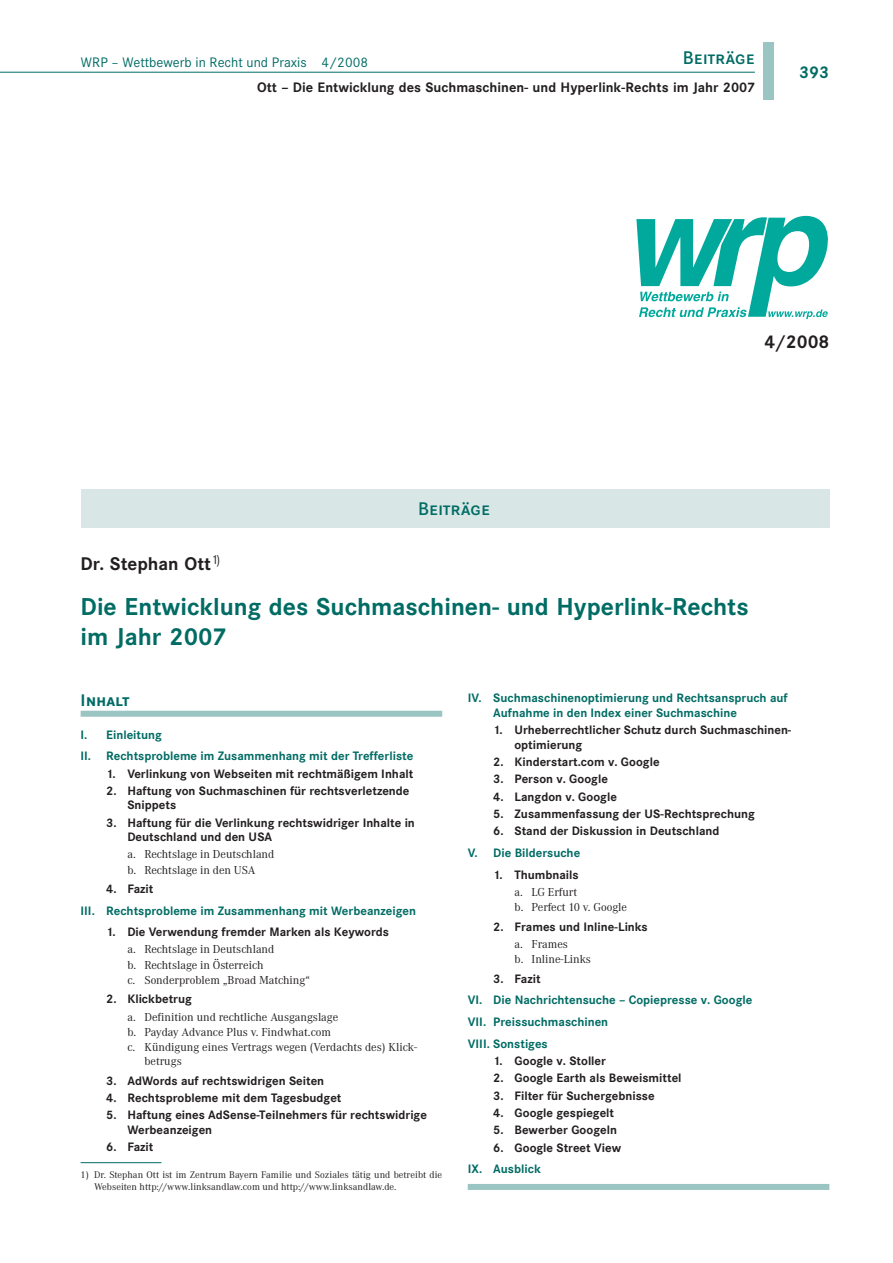
<style>
.page{position:relative;width:893px;height:1263px;background:#fff}
.page>*{position:absolute;margin:0;border:0;box-sizing:border-box;transform-origin:0 0}
.t1{font:700 24px/30px "Corporate SBQ";color:#006c64}
.t2{font:700 18px "Corporate SBQ";color:#231f20}
.t3{font:500 18px "Corporate S Expert BQ";color:#006c64}
.t4{font:700 16.5px "Corporate S Expert BQ";color:#006c64}
.t5{font:700 16.5px "Corporate SBQ";color:#006c64}
.t6{font:700 13.5px "Corporate SBQ";color:#231f20}
.t7{font:13.5px "Corporate SBQ";color:#006c64}
.t8{font:700 12px/14.4px "Corporate SBQ";color:#231f20}
.t9{font:12px/15.1px "Corporate A";color:#231f20}
.t10{font:700 12px/21.6px "Corporate SBQ";color:#006c64}
.t11{font:10.05px/12.1px "Corporate A";letter-spacing:.005em;color:#231f20}
</style>
<div class="page">
<div style="left:468px;top:1184px;width:361px;height:6px;background:#9bc5c3"></div>
<hr style="left:0;top:72px;width:755px;height:1px;background:#006c64">
<div style="left:763px;top:43px;width:11px;height:57px;background:#9bc5c3"></div>
<div style="left:81px;top:711px;width:361px;height:6px;background:#9bc5c3"></div>
<svg style="left:636px;top:216px;width:192px;height:103px"></svg>
<div style="left:81px;top:490px;width:748px;height:38px;background:#d8e7e6"></div>
<hr style="left:81px;top:1162px;width:80px;height:1px;background:#006c64">
<h2 class="t3" style="left:682px;top:47px;width:73px">Beiträge</h2>
<p class="t6" style="left:257px;top:83px;width:499px">Ott – Die Entwicklung des Suchmaschinen- und Hyperlink-Rechts im Jahr 2007</p>
<p class="t7" style="left:81px;top:58px;width:289px">WRP – Wettbewerb in Recht und Praxis 4/2008</p>
<h3 class="t5" style="left:799px;top:67px;width:31px">393</h3>
<h2 class="t2" style="left:764px;top:335px;width:66px">4/2008</h2>
<h2 class="t3" style="left:418px;top:498px;width:73px">Beiträge</h2>
<h2 class="t2" style="left:81px;top:558px;width:141px">Dr. Stephan Ott<sup>1)</sup></h2>
<h1 class="t1" style="left:81px;top:594px;width:669px">Die Entwicklung des Suchmaschinen- und Hyperlink-Rechts im Jahr 2007</h1>
<h3 class="t4" style="left:81px;top:691px;width:50px">Inhalt</h3>
<p class="t10" style="left:81px;top:725px;width:334px">I. Einleitung<br>II. Rechtsprobleme im Zusammenhang mit der Trefferliste</p>
<p class="t8" style="left:106px;top:767px;width:309px">1. Verlinkung von Webseiten mit rechtmäßigem Inhalt</p>
<p class="t8" style="left:127px;top:785px;width:283px;text-indent:-21px">2. Haftung von Suchmaschinen für rechtsverletzende<br>Snippets</p>
<p class="t8" style="left:127px;top:816px;width:289px;text-indent:-21px">3. Haftung für die Verlinkung rechtswidriger Inhalte in<br>Deutschland und den USA</p>
<p class="t9" style="left:127px;top:848px;width:148px">a. Rechtslage in Deutschland b. Rechtslage in den USA</p>
<p class="t8" style="left:106px;top:883px;width:49px">4. Fazit</p>
<p class="t10" style="left:81px;top:901px;width:337px">III. Rechtsprobleme im Zusammenhang mit Werbeanzeigen</p>
<p class="t8" style="left:106px;top:926px;width:284px">1. Die Verwendung fremder Marken als Keywords</p>
<p class="t9" style="left:127px;top:943px;width:184px">a. Rechtslage in Deutschland<br>b. Rechtslage in Österreich<br>c. Sonderproblem „Broad Matching“</p>
<p class="t8" style="left:106px;top:993px;width:87px">2. Klickbetrug</p>
<p class="t9" style="left:127px;top:1010px;width:212px">a. Definition und rechtliche Ausgangslage</p>
<p class="t9" style="left:127px;top:1025px;width:205px">b. Payday Advance Plus v. Findwhat.com</p>
<p class="t9" style="left:127px;top:1041px;width:291px">c. Kündigung eines Vertrags wegen (Verdachts des) Klick-</p>
<p class="t9" style="left:144px;top:1055px;width:39px">betrugs</p>
<p class="t8" style="left:106px;top:1075px;width:219px">3. AdWords auf rechtswidrigen Seiten</p>
<p class="t8" style="left:106px;top:1092px;width:237px">4. Rechtsprobleme mit dem Tagesbudget</p>
<p class="t8" style="left:127px;top:1109px;width:301px;text-indent:-21px">5. Haftung eines AdSense-Teilnehmers für rechtswidrige<br>Werbeanzeigen</p>
<p class="t8" style="left:106px;top:1141px;width:49px">6. Fazit</p>
<p class="t11" style="left:94px;top:1169px;width:349px;text-indent:-14px">1) Dr. Stephan Ott ist im Zentrum Bayern Familie und Soziales tätig und betreibt die<br>Webseiten http://www.linksandlaw.com und http://www.linksandlaw.de.</p>
<p class="t10" style="left:493px;top:692px;width:296px;line-height:14.4px;text-indent:-26px">IV. Suchmaschinenoptimierung und Rechtsanspruch auf<br>Aufnahme in den Index einer Suchmaschine</p>
<p class="t8" style="left:514px;top:724px;width:278px;text-indent:-21px">1. Urheberrechtlicher Schutz durch Suchmaschinen&shy;optimierung</p>
<p class="t8" style="left:493px;top:756px;width:168px">2. Kinderstart.com v. Google</p>
<p class="t8" style="left:493px;top:773px;width:116px">3. Person v. Google</p>
<p class="t8" style="left:493px;top:790px;width:125px">4. Langdon v. Google</p>
<p class="t8" style="left:493px;top:808px;width:263px">5. Zusammenfassung der US-Rechtsprechung</p>
<p class="t8" style="left:493px;top:825px;width:228px">6. Stand der Diskussion in Deutschland</p>
<p class="t10" style="left:468px;top:843px;width:114px">V. Die Bildersuche</p>
<p class="t8" style="left:493px;top:868px;width:87px">1. Thumbnails</p>
<p class="t9" style="left:514px;top:885px;width:114px">a. LG Erfurt<br>b. Perfect 10 v. Google</p>
<p class="t8" style="left:493px;top:920px;width:156px">2. Frames und Inline-Links</p>
<p class="t9" style="left:514px;top:938px;width:78px">a. Frames<br>b. Inline-Links</p>
<p class="t8" style="left:493px;top:972px;width:49px">3. Fazit</p>
<p class="t10" style="left:468px;top:990px;width:286px">VI. Die Nachrichtensuche – Copiepresse v. Google<br>VII. Preissuchmaschinen<br>VIII. Sonstiges</p>
<p class="t8" style="left:493px;top:1055px;width:114px">1. Google v. Stoller</p>
<p class="t8" style="left:493px;top:1072px;width:190px">2. Google Earth als Beweismittel</p>
<p class="t8" style="left:493px;top:1089px;width:163px">3. Filter für Suchergebnisse</p>
<p class="t8" style="left:493px;top:1107px;width:122px">4. Google gespiegelt</p>
<p class="t8" style="left:493px;top:1124px;width:125px">5. Bewerber Googeln</p>
<p class="t8" style="left:493px;top:1141px;width:129px">6. Google Street View</p>
<p class="t10" style="left:468px;top:1159px;width:75px">IX. Ausblick</p>
</div>
